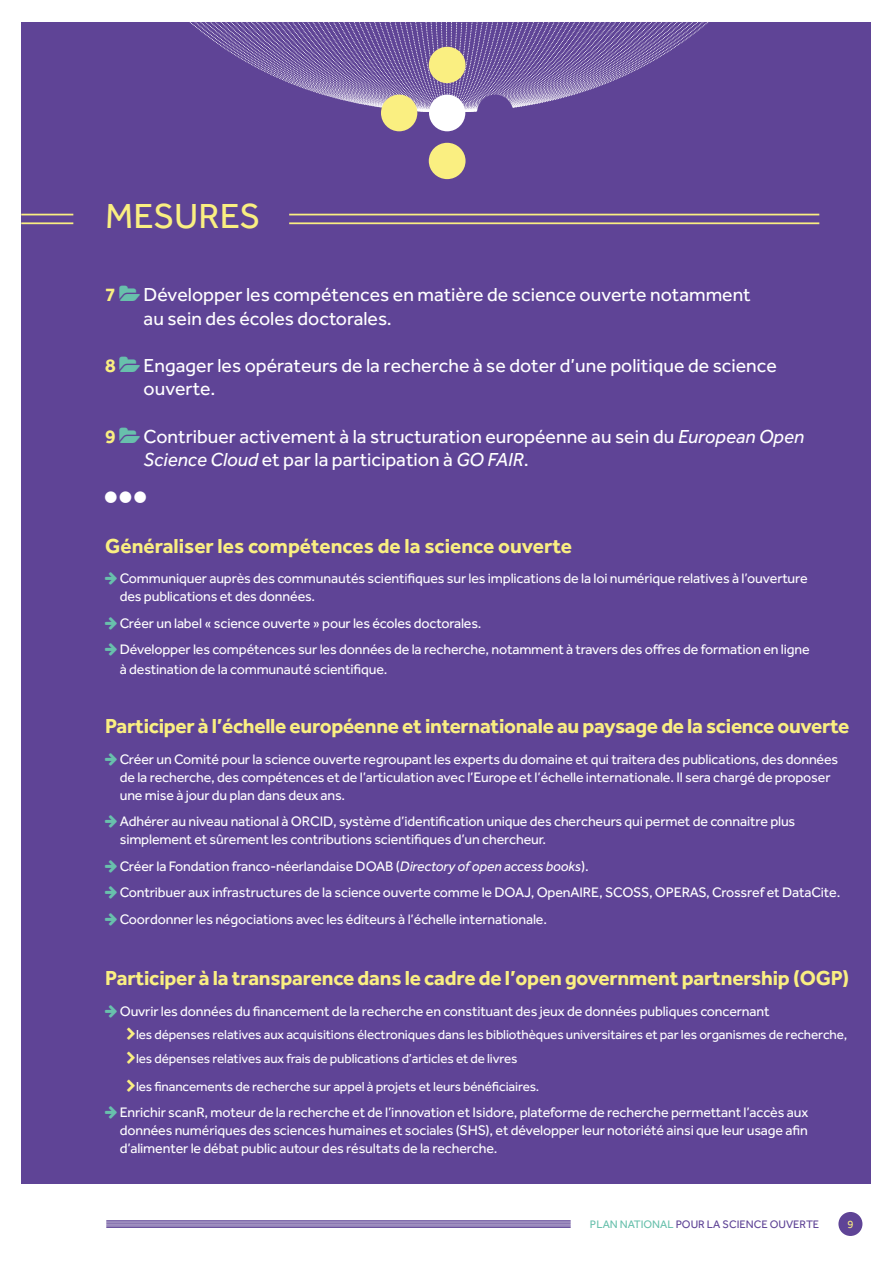
<style>
.page{position:relative;width:893px;height:1263px;background:#fff}
.page>*{position:absolute;margin:0;border:0;box-sizing:border-box;transform-origin:0 0}
.t1{font:36px "Effra";color:#faef81}
.t2{font:700 21px "Effra";letter-spacing:-.01em;color:#faef81}
.t3{font:19.5px/23.4px "Effra";color:#fff}
.t4{font:700 19.5px "Effra";color:#faef81}
.t5{font:14.25px/18px "Effra";letter-spacing:-.01em;color:#fff}
.t6{font:13.5px/23.5px "Effra";letter-spacing:-.01em;color:#fff}
.t7{font:11.25px "Effra";color:#5f4496}
.t8{font:11.25px "Effra";color:#faef81}
.s1{font-style:italic}
.s2{color:#68c0ac}
</style>
<div class="page">
<div style="left:1px;top:1px;width:892px;height:1183px;background:#5f4496"></div>
<hr style="left:289px;top:222px;width:530px;height:2px;background:#faef81">
<hr style="left:289px;top:214px;width:530px;height:1px;background:#faef81">
<hr style="left:21px;top:222px;width:52px;height:2px;background:#faef81">
<hr style="left:21px;top:214px;width:52px;height:1px;background:#faef81">
<svg style="left:45px;top:21px;width:805px;height:92px"></svg>
<div style="left:381px;top:95px;width:36px;height:36px;background:#faef81;border-radius:50%"></div>
<div style="left:429px;top:95px;width:36px;height:36px;background:#fff;border-radius:50%"></div>
<div style="left:477px;top:95px;width:36px;height:36px;background:#5f4496;border-radius:50%"></div>
<div style="left:429px;top:47px;width:37px;height:36px;background:#faef81;border-radius:50%"></div>
<div style="left:429px;top:143px;width:37px;height:36px;background:#faef81;border-radius:50%"></div>
<div style="left:838px;top:1212px;width:24px;height:24px;background:#5f4496;border-radius:50%"></div>
<hr style="left:106px;top:1227px;width:465px;height:1px;background:#5f4496">
<hr style="left:106px;top:1226px;width:465px;height:1px;background:#5f4496">
<hr style="left:106px;top:1224px;width:465px;height:1px;background:#5f4496">
<hr style="left:106px;top:1223px;width:465px;height:1px;background:#5f4496">
<hr style="left:106px;top:1222px;width:465px;height:1px;background:#5f4496">
<hr style="left:106px;top:1220px;width:465px;height:1px;background:#5f4496">
<div style="left:0;top:0;width:893px;height:21px;background:#fff"></div>
<div style="left:872px;top:0;width:21px;height:1263px;background:#fff"></div>
<div style="left:0;top:0;width:21px;height:1263px;background:#fff"></div>
<h1 class="t1" style="left:105px;top:195px;width:157px">MESURES</h1>
<h3 class="t4" style="left:105px;top:283px;width:12px">7</h3>
<h3 class="t3" style="left:144px;top:283px;width:609px">Développer les compétences en matière de science ouverte notamment au sein des écoles doctorales.</h3>
<h3 class="t4" style="left:105px;top:354px;width:12px">8</h3>
<h3 class="t3" style="left:144px;top:354px;width:635px">Engager les opérateurs de la recherche à se doter d’une politique de science ouverte.</h3>
<h3 class="t4" style="left:105px;top:425px;width:12px">9</h3>
<h3 class="t3" style="left:144px;top:424px;width:662px">Contribuer activement à la structuration européenne au sein du <span class="s1">European Open<br>Science Cloud</span> et par la participation à <span class="s1">GO FAIR</span>.</h3>
<h2 class="t2" style="left:105px;top:533px;width:468px">Généraliser les compétences de la science ouverte</h2>
<p class="t5" style="left:120px;top:569px;width:690px">Communiquer auprès des communautés scientifiques sur les implications de la loi numérique relatives à l’ouverture des publications et des données.</p>
<p class="t5" style="left:120px;top:610px;width:691px;line-height:26.5px">Créer un label « science ouverte » pour les écoles doctorales.<br>Développer les compétences sur les données de la recherche, notamment à travers des offres de formation en ligne</p>
<p class="t5" style="left:120px;top:660px;width:269px">à destination de la communauté scientifique.</p>
<h2 class="t2" style="left:105px;top:713px;width:746px">Participer à l’échelle européenne et internationale au paysage de la science ouverte</h2>
<p class="t5" style="left:120px;top:750px;width:720px">Créer un Comité pour la science ouverte regroupant les experts du domaine et qui traitera des publications, des données de la recherche, des compétences et de l’articulation avec l’Europe et l’échelle internationale. Il sera chargé de proposer une mise à jour du plan dans deux ans.</p>
<p class="t5" style="left:120px;top:812px;width:677px">Adhérer au niveau national à ORCID, système d’identification unique des chercheurs qui permet de connaitre plus simplement et sûrement les contributions scientifiques d’un chercheur.</p>
<p class="t5" style="left:120px;top:853px;width:722px;line-height:26.5px">Créer la Fondation franco-néerlandaise DOAB (<span class="s1">Directory of open access books</span>).<br>Contribuer aux infrastructures de la science ouverte comme le DOAJ, OpenAIRE, SCOSS, OPERAS, Crossref et DataCite.<br>Coordonner les négociations avec les éditeurs à l’échelle internationale.</p>
<h2 class="t2" style="left:105px;top:965px;width:746px">Participer à la transparence dans le cadre de l’open government partnership (OGP)</h2>
<p class="t5" style="left:120px;top:1002px;width:651px">Ouvrir les données du financement de la recherche en constituant des jeux de données publiques concernant</p>
<p class="t6" style="left:136px;top:1023px;width:713px">les dépenses relatives aux acquisitions électroniques dans les bibliothèques universitaires et par les organismes de recherche, les dépenses relatives aux frais de publications d’articles et de livres</p>
<p class="t6" style="left:136px;top:1074px;width:405px">les financements de recherche sur appel à projets et leurs bénéficiaires.</p>
<p class="t5" style="left:120px;top:1103px;width:690px;text-align:justify">Enrichir scanR, moteur de la recherche et de l’innovation et Isidore, plateforme de recherche permettant l’accès aux données numériques des sciences humaines et sociales (SHS), et développer leur notoriété ainsi que leur usage afin d’alimenter le débat public autour des résultats de la recherche.</p>
<p class="t7" style="left:590px;top:1218px;width:231px"><span class="s2">PLAN NATIONAL</span> POUR LA SCIENCE OUVERTE</p>
<p class="t8" style="left:847px;top:1217px;width:8px">9</p>
</div>
